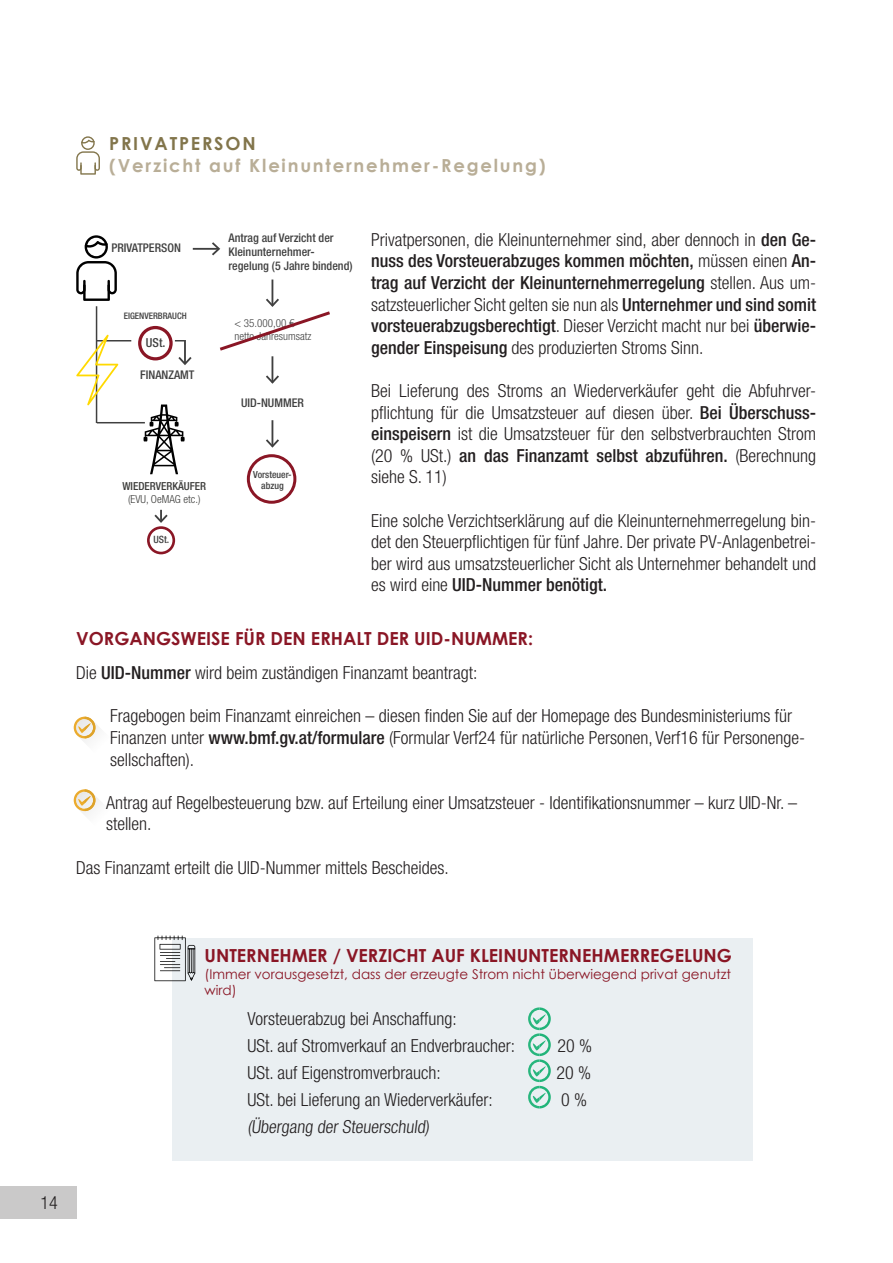
<style>
.page{position:relative;width:893px;height:1263px;background:#fff}
.page>*{position:absolute;margin:0;border:0;box-sizing:border-box;transform-origin:0 0}
.t1{font:300 condensed 18px/21.6px "Helvetica Neue LT Std";color:#231f20;text-align:justify}
.t2{font:700 18px "Century Gothic";color:#8a1625}
.t3{font:700 18px "Century Gothic";letter-spacing:.1em;color:#b9ae97}
.t4{font:700 18px "Century Gothic";letter-spacing:.1em;color:#82754b}
.t5{font:13.5px/16.2px "Century Gothic";color:#8a1625}
.t6{font:500 condensed 12.45px "Helvetica Neue LT Std";color:#404040}
.t7{font:500 condensed 12px/14.4px "Helvetica Neue LT Std";color:#404040}
.t8{font:500 condensed 11.1px/13.4px "Helvetica Neue LT Std";color:#3d3d3b;text-align:center}
.t9{font:300 condensed 11.1px "Helvetica Neue LT Std";color:#404040}
.t10{font:500 condensed 10.05px "Helvetica Neue LT Std";color:#404040}
.t11{font:500 condensed 9.75px/11.7px "Helvetica Neue LT Std";color:#404040;text-align:center}
.t12{font:500 condensed 9px "Helvetica Neue LT Std";color:#404040}
.s1{font-weight:300}
.s2{font-weight:500}
</style>
<div class="page">
<div style="left:0;top:1186px;width:77px;height:33px;background:#cac9c9"></div>
<hr style="left:97px;top:340px;width:34px;height:1px;background:#404040">
<hr style="left:96px;top:306px;width:1px;height:117px;background:#404040">
<div style="left:247px;top:454px;width:49px;height:50px;border:3px solid #8a1625;border-radius:50%"></div>
<svg style="left:76px;top:235px;width:41px;height:66px"></svg>
<svg style="left:144px;top:404px;width:41px;height:70px"></svg>
<svg style="left:76px;top:335px;width:42px;height:70px"></svg>
<svg style="left:74px;top:717px;width:21px;height:21px"></svg>
<svg style="left:74px;top:789px;width:21px;height:22px"></svg>
<hr style="left:97px;top:422px;width:48px;height:1px;background:#404040">
<hr style="left:193px;top:248px;width:26px;height:2px;background:#404040">
<svg style="left:210px;top:242px;width:11px;height:14px"></svg>
<div style="left:147px;top:526px;width:28px;height:28px;border:3px solid #8a1625;border-radius:50%"></div>
<div style="left:138px;top:326px;width:35px;height:34px;border:3px solid #8a1625;border-radius:50%"></div>
<svg style="left:266px;top:420px;width:13px;height:28px"></svg>
<svg style="left:154px;top:510px;width:14px;height:13px"></svg>
<hr style="left:184px;top:340px;width:2px;height:24px;background:#404040">
<svg style="left:178px;top:355px;width:14px;height:10px"></svg>
<svg style="left:76px;top:136px;width:24px;height:39px"></svg>
<svg style="left:219px;top:279px;width:111px;height:105px"></svg>
<div style="left:172px;top:938px;width:581px;height:222px;background:#eaeff2"></div>
<svg style="left:154px;top:935px;width:41px;height:46px"></svg>
<svg style="left:528px;top:1007px;width:23px;height:101px"></svg>
<p class="t4" style="left:109px;top:130px;width:148px">PRIVATPERSON</p>
<p class="t3" style="left:109px;top:152px;width:438px">(Verzicht auf Kleinunternehmer-Regelung)</p>
<p class="t7" style="left:111px;top:241px;width:71px">PRIVATPERSON</p>
<p class="t12" style="left:124px;top:311px;width:64px">EIGENVERBRAUCH</p>
<p class="t6" style="left:146px;top:335px;width:21px">USt.</p>
<p class="t7" style="left:140px;top:367px;width:56px">FINANZAMT</p>
<p class="t8" style="left:122px;top:479px;width:85px">WIEDERVERKÄUFER <span class="s1">(EVU, OeMAG etc.)</span></p>
<p class="t10" style="left:153px;top:534px;width:17px">USt.</p>
<p class="t7" style="left:228px;top:230px;width:107px">Antrag auf Verzicht der<br>Kleinunternehmer-</p>
<p class="t7" style="left:228px;top:259px;width:126px">regelung (5 Jahre bindend)</p>
<p class="t9" style="left:235px;top:317px;width:61px">&lt; 35.000,00 €</p>
<p class="t9" style="left:235px;top:330px;width:78px">netto Jahresumsatz</p>
<p class="t7" style="left:241px;top:395px;width:64px">UID-NUMMER</p>
<p class="t11" style="left:253px;top:468px;width:40px">Vorsteuer&shy;abzug</p>
<p class="t1" style="left:371px;top:228px;width:447px">Privatpersonen, die Kleinunternehmer sind, aber dennoch in <span class="s2">den Ge&shy;nuss des Vorsteuerabzuges kommen möchten,</span> müssen einen <span class="s2">An&shy;trag auf Verzicht der Kleinunternehmerregelung</span> stellen. Aus um&shy;satzsteuerlicher Sicht gelten sie nun als <span class="s2">Unternehmer und sind somit vorsteuerabzugsberechtigt</span>. Dieser Verzicht macht nur bei <span class="s2">überwie&shy;gender Einspeisung</span> des produzierten Stroms Sinn.</p>
<p class="t1" style="left:371px;top:380px;width:447px">Bei Lieferung des Stroms an Wiederverkäufer geht die Abfuhrver&shy;pflichtung für die Umsatzsteuer auf diesen über. <span class="s2">Bei Überschuss&shy;einspeisern</span> ist die Umsatzsteuer für den selbstverbrauchten Strom (20 % USt.) <span class="s2">an das Finanzamt selbst abzuführen.</span> (Berechnung siehe S. 11)</p>
<p class="t1" style="left:371px;top:509px;width:447px">Eine solche Verzichtserklärung auf die Kleinunternehmerregelung bin&shy;det den Steuerpflichtigen für fünf Jahre. Der private PV-Anlagenbetrei&shy;ber wird aus umsatzsteuerlicher Sicht als Unternehmer behandelt und es wird eine <span class="s2">UID-Nummer benötigt.</span></p>
<p class="t2" style="left:76px;top:625px;width:458px">VORGANGSWEISE FÜR DEN ERHALT DER UID-NUMMER:</p>
<p class="t1" style="left:76px;top:662px;width:403px">Die <span class="s2">UID-Nummer</span> wird beim zuständigen Finanzamt beantragt:</p>
<p class="t1" style="left:110px;top:705px;width:696px;text-align:left">Fragebogen beim Finanzamt einreichen – diesen finden Sie auf der Homepage des Bundesministeriums für<br>Finanzen unter <span class="s2">www.bmf.gv.at/formulare</span> (Formular Verf24 für natürliche Personen, Verf16 für Personenge&shy;sellschaften).</p>
<p class="t1" style="left:106px;top:791px;width:693px">Antrag auf Regelbesteuerung bzw. auf Erteilung einer Umsatzsteuer - Identifikationsnummer – kurz UID-Nr. – stellen.</p>
<p class="t1" style="left:76px;top:856px;width:374px">Das Finanzamt erteilt die UID-Nummer mittels Bescheides.</p>
<p class="t1" style="left:41px;top:1192px;width:19px">14</p>
<p class="t2" style="left:205px;top:942px;width:529px">UNTERNEHMER / VERZICHT AUF KLEINUNTERNEHMERREGELUNG</p>
<p class="t5" style="left:205px;top:965px;width:528px">(Immer vorausgesetzt, dass der erzeugte Strom nicht überwiegend privat genutzt wird)</p>
<p class="t1" style="left:248px;top:1008px;width:211px">Vorsteuerabzug bei Anschaffung:</p>
<p class="t1" style="left:248px;top:1035px;width:269px">USt. auf Stromverkauf an Endverbraucher:</p>
<p class="t1" style="left:558px;top:1035px;width:36px">20 %</p>
<p class="t1" style="left:248px;top:1062px;width:195px">USt. auf Eigenstromverbrauch:</p>
<p class="t1" style="left:556px;top:1062px;width:36px">20 %</p>
<p class="t1" style="left:248px;top:1089px;width:247px">USt. bei Lieferung an Wiederverkäufer:</p>
<p class="t1" style="left:561px;top:1089px;width:27px">0 %</p>
<p class="t1" style="left:248px;top:1116px;width:183px">(Übergang der Steuerschuld)</p>
</div>
